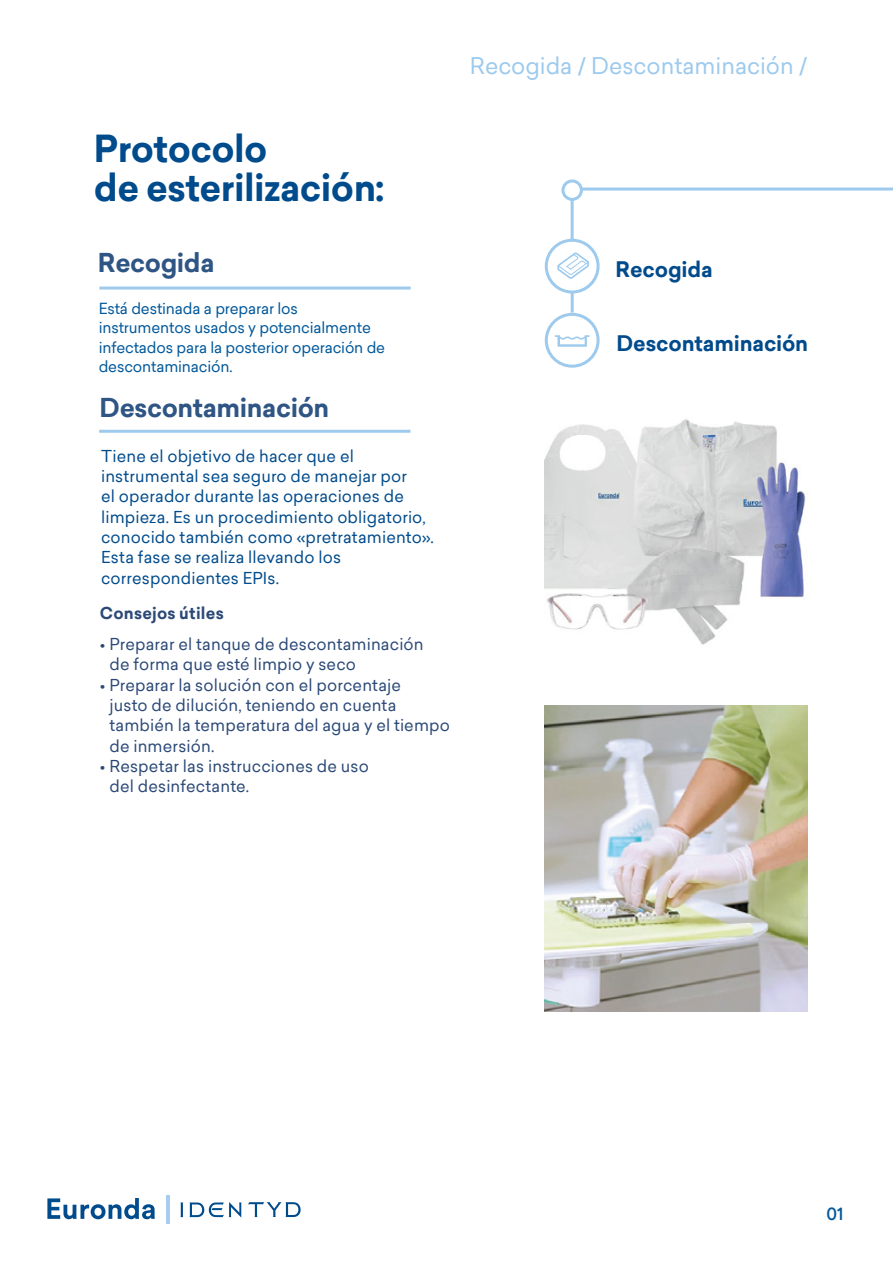
<style>
.page{position:relative;width:893px;height:1263px;background:#fff}
.page>*{position:absolute;margin:0;border:0;box-sizing:border-box;transform-origin:0 0}
.t1{font:700 36.45px/39px "Sailec";letter-spacing:-.015em;color:#004b8c}
.t2{font:700 25.5px "Sailec";letter-spacing:-.015em;color:#2e5584}
.t3{font:22.5px "Sailec";color:#9dcaed}
.t4{font:700 21px "Sailec";letter-spacing:-.01em;color:#004b8c}
.t5{font:500 16.5px "Sailec";color:#00589a}
.t6{font:16.05px/20.4px "Sailec";letter-spacing:.01em;color:#2b4977}
.t7{font:16.05px/20.4px "Sailec";letter-spacing:.01em;color:#004b8c}
.t8{font:700 16.05px "Sailec";letter-spacing:.015em;color:#2b4977}
.t9{font:15px/19.5px "Sailec";letter-spacing:-.01em;color:#00589a}
</style>
<div class="page">
<img style="left:545px;top:419px;width:261px;height:226px">
<hr style="left:99px;top:286px;width:312px;height:3px;background:#9dcaed">
<hr style="left:99px;top:430px;width:311px;height:3px;background:#9dcaed">
<img style="left:544px;top:706px;width:264px;height:305px">
<hr style="left:571px;top:199px;width:3px;height:42px;background:#9dcaed">
<hr style="left:569px;top:188px;width:324px;height:3px;background:#9dcaed">
<hr style="left:571px;top:291px;width:3px;height:22px;background:#9dcaed">
<div style="left:545px;top:239px;width:55px;height:55px;border:3px solid #9dcaed;border-radius:50%"></div>
<svg style="left:557px;top:252px;width:32px;height:27px"></svg>
<div style="left:545px;top:313px;width:55px;height:55px;border:3px solid #9dcaed;border-radius:50%"></div>
<svg style="left:555px;top:335px;width:34px;height:12px"></svg>
<svg style="left:248px;top:1202px;width:53px;height:15px"></svg>
<svg style="left:180px;top:1202px;width:62px;height:15px"></svg>
<hr style="left:166px;top:1195px;width:3px;height:28px;background:#a7cdee">
<svg style="left:47px;top:1198px;width:108px;height:21px"></svg>
<div style="left:563px;top:181px;width:18px;height:18px;background:#fff;border-radius:50%"></div>
<div style="left:561px;top:179px;width:22px;height:22px;border:3px solid #9dcaed;border-radius:50%"></div>
<h1 class="t1" style="left:94px;top:129px;width:292px">Protocolo<br>de esterilización:</h1>
<h2 class="t2" style="left:98px;top:245px;width:118px">Recogida</h2>
<p class="t9" style="left:99px;top:298px;width:288px">Está destinada a preparar los instrumentos usados y potencialmente infectados para la posterior operación de descontaminación.</p>
<h2 class="t2" style="left:100px;top:389px;width:231px">Descontaminación</h2>
<p class="t7" style="left:101px;top:445px;width:334px">Tiene el objetivo de hacer que el instrumental sea seguro de manejar por<br>el operador durante las operaciones de limpieza. Es un procedimiento obligatorio, conocido también como «pretratamiento».<br>Esta fase se realiza llevando los correspondientes EPIs.</p>
<p class="t8" style="left:100px;top:602px;width:126px">Consejos útiles</p>
<p class="t6" style="left:110px;top:633px;width:316px;text-indent:-10px">• Preparar el tanque de descontaminación de forma que esté limpio y seco</p>
<p class="t6" style="left:110px;top:674px;width:342px;text-indent:-10px">• Preparar la solución con el porcentaje<br>justo de dilución, teniendo en cuenta también la temperatura del agua y el tiempo de inmersión.</p>
<p class="t6" style="left:110px;top:755px;width:261px;text-indent:-10px">• Respetar las instrucciones de uso del desinfectante.</p>
<h3 class="t3" style="left:470px;top:50px;width:339px">Recogida / Descontaminación /</h3>
<h3 class="t4" style="left:615px;top:254px;width:99px">Recogida</h3>
<h3 class="t4" style="left:617px;top:328px;width:193px">Descontaminación</h3>
<p class="t5" style="left:827px;top:1202px;width:18px">01</p>
</div>
